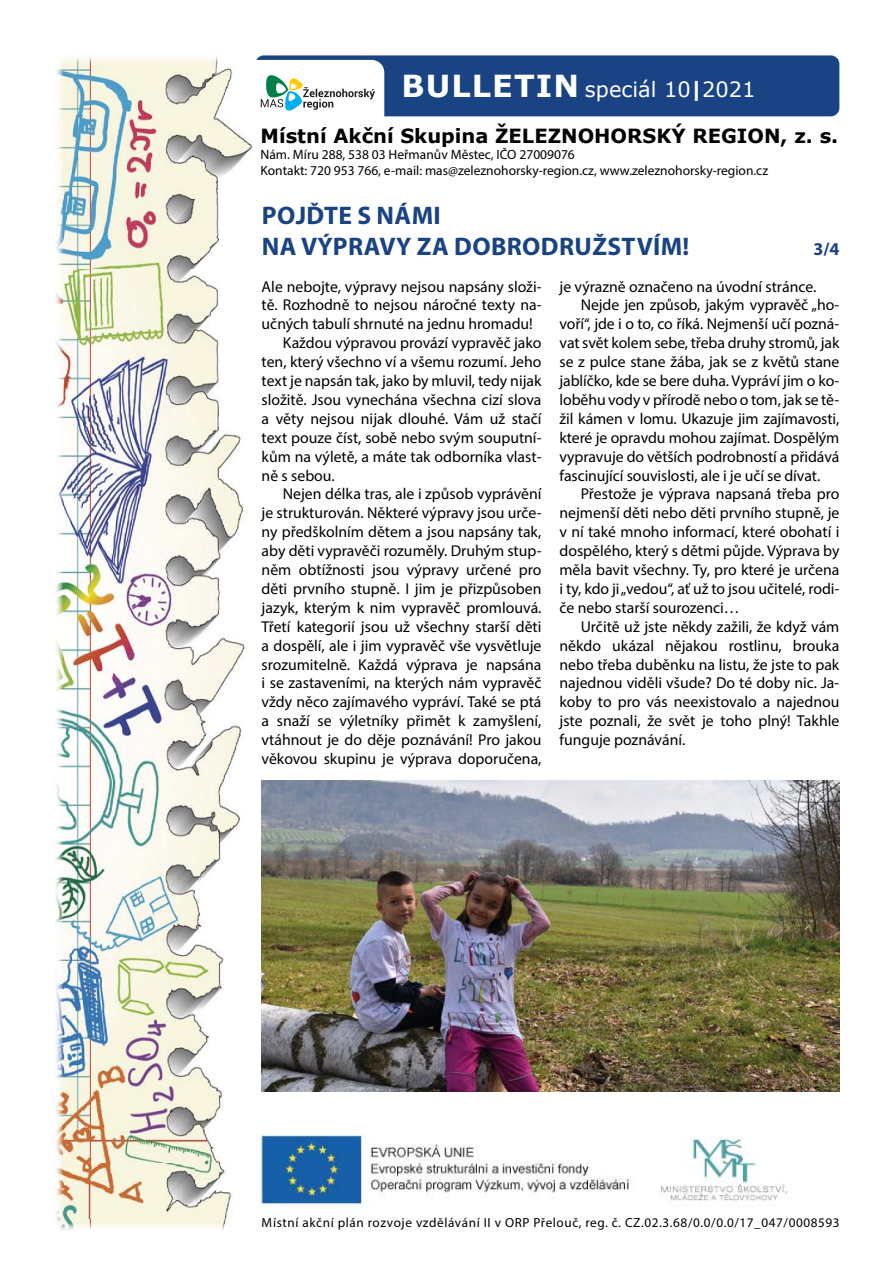
<style>
.page{position:relative;width:893px;height:1263px;background:#fff}
.page>*{position:absolute;margin:0;border:0;box-sizing:border-box;transform-origin:0 0}
.t1{font:700 25.5px/30.6px "Myriad Pro";letter-spacing:.015em;color:#194383}
.t2{font:21px "Verdana";color:#fff}
.t3{font:700 19.5px "Verdana";color:#000}
.t4{font:700 18px "Myriad Pro";color:#194383}
.t5{font:15.75px "Myriad Pro";color:#000}
.t6{font:13.5px/16.2px "Myriad Pro";color:#000}
.t7{font:13.2px "Myriad Pro";letter-spacing:.045em;color:#000}
.s1{font-weight:700;font-size:30.3px}
.s2{font-weight:700}
</style>
<div class="page">
<div style="left:255px;top:55px;width:584px;height:61px;background:#194383;border-radius:9px"></div>
<div style="left:244px;top:60px;width:140px;height:75px;background:#fff;border-radius:13px"></div>
<img style="left:54px;top:55px;width:199px;height:1176px">
<img style="left:244px;top:60px;width:9px;height:75px">
<img style="left:79px;top:1164px;width:116px;height:54px">
<img style="left:248px;top:1123px;width:539px;height:90px">
<svg style="left:261px;top:75px;width:114px;height:36px"></svg>
<img style="left:261px;top:780px;width:578px;height:312px">
<h2 class="t2" style="left:401px;top:76px;width:355px"><span class="s1">BULLETIN</span> speciál 10<span class="s2">|</span>2021</h2>
<p class="t3" style="left:260px;top:123px;width:579px">Místní Akční Skupina ŽELEZNOHORSKÝ REGION, z. s.</p>
<p class="t6" style="left:260px;top:148px;width:509px">Nám. Míru 288, 538 03 Heřmanův Městec, IČO 27009076<br>Kontakt: 720 953 766, e-mail: mas@zeleznohorsky-region.cz, www.zeleznohorsky-region.cz</p>
<h1 class="t1" style="left:262px;top:203px;width:429px">POJĎTE S NÁMI<br>NA VÝPRAVY ZA DOBRODRUŽSTVÍM!</h1>
<p class="t4" style="left:813px;top:242px;width:27px">3/4</p>
<p class="t5" style="left:261px;top:280px;width:281px">Ale nebojte, výpravy nejsou napsány složi-</p>
<p class="t5" style="left:261px;top:299px;width:281px">tě. Rozhodně to nejsou náročné texty na-</p>
<p class="t5" style="left:261px;top:318px;width:273px">učných tabulí shrnuté na jednu hromadu!</p>
<p class="t5" style="left:283px;top:337px;width:260px">Každou výpravou provází vypravěč jako</p>
<p class="t5" style="left:261px;top:356px;width:281px">ten, který všechno ví a všemu rozumí. Jeho</p>
<p class="t5" style="left:261px;top:375px;width:281px">text je napsán tak, jako by mluvil, tedy nijak</p>
<p class="t5" style="left:261px;top:394px;width:281px">složitě. Jsou vynechána všechna cizí slova</p>
<p class="t5" style="left:261px;top:413px;width:281px">a věty nejsou nijak dlouhé. Vám už stačí</p>
<p class="t5" style="left:261px;top:432px;width:281px">text pouze číst, sobě nebo svým souputní-</p>
<p class="t5" style="left:261px;top:450px;width:281px">kům na výletě, a máte tak odborníka vlast-</p>
<p class="t5" style="left:261px;top:469px;width:75px">ně s sebou.</p>
<p class="t5" style="left:283px;top:488px;width:260px">Nejen délka tras, ale i způsob vyprávění</p>
<p class="t5" style="left:261px;top:507px;width:281px">je strukturován. Některé výpravy jsou urče-</p>
<p class="t5" style="left:261px;top:526px;width:281px">ny předškolním dětem a jsou napsány tak,</p>
<p class="t5" style="left:261px;top:545px;width:281px">aby děti vypravěči rozuměly. Druhým stup-</p>
<p class="t5" style="left:261px;top:564px;width:281px">něm obtížnosti jsou výpravy určené pro</p>
<p class="t5" style="left:261px;top:583px;width:281px">děti prvního stupně. I jim je přizpůsoben</p>
<p class="t5" style="left:261px;top:602px;width:281px">jazyk, kterým k nim vypravěč promlouvá.</p>
<p class="t5" style="left:261px;top:621px;width:281px">Třetí kategorií jsou už všechny starší děti</p>
<p class="t5" style="left:261px;top:639px;width:281px">a dospělí, ale i jim vypravěč vše vysvětluje</p>
<p class="t5" style="left:261px;top:658px;width:281px">srozumitelně. Každá výprava je napsána</p>
<p class="t5" style="left:261px;top:677px;width:281px">i se zastaveními, na kterých nám vypravěč</p>
<p class="t5" style="left:261px;top:696px;width:281px">vždy něco zajímavého vypráví. Také se ptá</p>
<p class="t5" style="left:261px;top:715px;width:281px">a snaží se výletníky přimět k zamyšlení,</p>
<p class="t5" style="left:261px;top:734px;width:281px">vtáhnout je do děje poznávání! Pro jakou</p>
<p class="t5" style="left:261px;top:753px;width:281px">věkovou skupinu je výprava doporučena,</p>
<p class="t5" style="left:559px;top:280px;width:258px">je výrazně označeno na úvodní stránce.</p>
<p class="t5" style="left:580px;top:299px;width:260px">Nejde jen způsob, jakým vypravěč „ho-</p>
<p class="t5" style="left:559px;top:318px;width:281px">voří“, jde i o to, co říká. Nejmenší učí pozná-</p>
<p class="t5" style="left:559px;top:337px;width:281px">vat svět kolem sebe, třeba druhy stromů, jak</p>
<p class="t5" style="left:559px;top:356px;width:281px">se z pulce stane žába, jak se z květů stane</p>
<p class="t5" style="left:559px;top:375px;width:281px">jablíčko, kde se bere duha. Vypráví jim o ko-</p>
<p class="t5" style="left:559px;top:394px;width:281px">loběhu vody v přírodě nebo o tom, jak se tě-</p>
<p class="t5" style="left:559px;top:413px;width:281px">žil kámen v lomu. Ukazuje jim zajímavosti,</p>
<p class="t5" style="left:559px;top:432px;width:281px">které je opravdu mohou zajímat. Dospělým</p>
<p class="t5" style="left:559px;top:450px;width:281px">vypravuje do větších podrobností a přidává</p>
<p class="t5" style="left:559px;top:469px;width:262px">fascinující souvislosti, ale i je učí se dívat.</p>
<p class="t5" style="left:580px;top:488px;width:260px">Přestože je výprava napsaná třeba pro</p>
<p class="t5" style="left:559px;top:507px;width:281px">nejmenší děti nebo děti prvního stupně, je</p>
<p class="t5" style="left:559px;top:526px;width:281px">v ní také mnoho informací, které obohatí i</p>
<p class="t5" style="left:559px;top:545px;width:281px">dospělého, který s dětmi půjde. Výprava by</p>
<p class="t5" style="left:559px;top:564px;width:281px">měla bavit všechny. Ty, pro které je určena</p>
<p class="t5" style="left:559px;top:583px;width:281px">i ty, kdo ji „vedou“, ať už to jsou učitelé, rodi-</p>
<p class="t5" style="left:559px;top:602px;width:182px">če nebo starší sourozenci…</p>
<p class="t5" style="left:580px;top:621px;width:260px">Určitě už jste někdy zažili, že když vám</p>
<p class="t5" style="left:559px;top:639px;width:281px">někdo ukázal nějakou rostlinu, brouka</p>
<p class="t5" style="left:559px;top:658px;width:281px">nebo třeba duběnku na listu, že jste to pak</p>
<p class="t5" style="left:559px;top:677px;width:281px">najednou viděli všude? Do té doby nic. Ja-</p>
<p class="t5" style="left:559px;top:696px;width:281px">koby to pro vás neexistovalo a najednou</p>
<p class="t5" style="left:559px;top:715px;width:281px">jste poznali, že svět je toho plný! Takhle</p>
<p class="t5" style="left:559px;top:734px;width:127px">funguje poznávání.</p>
<p class="t7" style="left:261px;top:1218px;width:579px">Místní akční plán rozvoje vzdělávání II v ORP Přelouč, reg. č. CZ.02.3.68/0.0/0.0/17_047/0008593</p>
</div>
